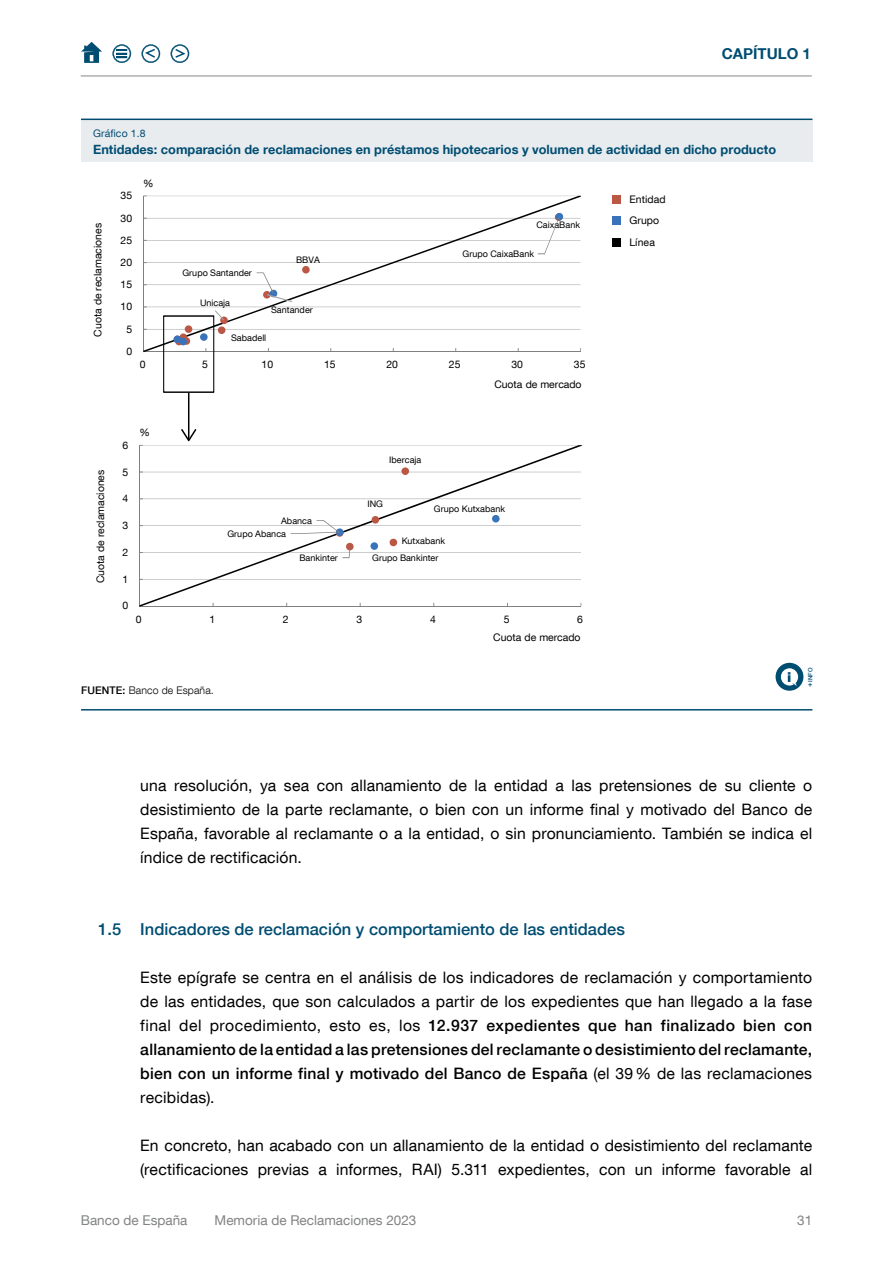
<style>
.page{position:relative;width:893px;height:1263px;background:#fff}
.page>*{position:absolute;margin:0;border:0;box-sizing:border-box;transform-origin:0 0}
.Ladillo_2{font:500 16.5px "Bd E Neue Helvetica";color:#004d72}
.Texto_capítulo{font:15.75px/24px "Bd E Neue Helvetica";letter-spacing:.01em;color:#000;text-align:justify}
.t1{font:700 15px "Bd E Neue Helvetica";color:#004d71}
.t2{font:13.5px "Bd E Neue Helvetica";color:#828383}
.t3{font:700 12.75px "Bd E Neue Helvetica";color:#004d72}
.t4{font:10.5px "Bd E Neue Helvetica";color:#000}
.t5{font:300 10.5px "Bd E Neue Helvetica";letter-spacing:.01em;color:#000}
.t6{font:10.5px "Bd E Neue Helvetica";letter-spacing:.01em;color:#004d72}
.t7{font:9px "Bd E Neue Helvetica";letter-spacing:.005em;color:#000}
.t8{font:500 6px "Bd E Neue Helvetica";color:#004d72}
.s1{font-weight:500}
.s2{font-size:7.5px}
</style>
<div class="page">
<hr style="left:81px;top:709px;width:731px;height:1px;background:#004d72">
<div style="left:775px;top:663px;width:28px;height:28px;background:#004d72;border-radius:50%"></div>
<svg style="left:781px;top:668px;width:17px;height:18px"></svg>
<svg style="left:143px;top:196px;width:438px;height:156px"></svg>
<div style="left:555px;top:213px;width:7px;height:8px;background:#63729e;border-radius:50%"></div>
<div style="left:302px;top:266px;width:8px;height:8px;background:#ba5745;border-radius:50%"></div>
<div style="left:220px;top:317px;width:8px;height:7px;background:#ba5745;border-radius:50%"></div>
<div style="left:218px;top:326px;width:7px;height:8px;background:#ba5745;border-radius:50%"></div>
<div style="left:556px;top:213px;width:7px;height:7px;background:#3973b9;border-radius:50%"></div>
<svg style="left:538px;top:216px;width:22px;height:38px"></svg>
<svg style="left:257px;top:272px;width:35px;height:30px"></svg>
<svg style="left:163px;top:310px;width:61px;height:83px"></svg>
<svg style="left:139px;top:445px;width:443px;height:162px"></svg>
<div style="left:401px;top:467px;width:8px;height:8px;background:#ba5745;border-radius:50%"></div>
<div style="left:372px;top:516px;width:7px;height:8px;background:#ba5745;border-radius:50%"></div>
<div style="left:390px;top:539px;width:7px;height:7px;background:#ba5745;border-radius:50%"></div>
<div style="left:346px;top:543px;width:8px;height:7px;background:#ba5745;border-radius:50%"></div>
<div style="left:492px;top:515px;width:8px;height:7px;background:#3973b9;border-radius:50%"></div>
<div style="left:336px;top:528px;width:7px;height:8px;background:#3973b9;border-radius:50%"></div>
<div style="left:370px;top:542px;width:8px;height:8px;background:#3973b9;border-radius:50%"></div>
<svg style="left:342px;top:547px;width:8px;height:11px"></svg>
<svg style="left:291px;top:520px;width:49px;height:14px"></svg>
<hr style="left:188px;top:393px;width:1px;height:46px;background:#000">
<svg style="left:181px;top:429px;width:15px;height:12px"></svg>
<div style="left:613px;top:238px;width:8px;height:9px;background:#000"></div>
<div style="left:613px;top:216px;width:8px;height:9px;background:#3973b9"></div>
<div style="left:613px;top:195px;width:8px;height:9px;background:#ba5745"></div>
<div style="left:81px;top:119px;width:731px;height:43px;background:#e8ecef"></div>
<hr style="left:81px;top:119px;width:731px;height:1px;background:#004d72">
<svg style="left:81px;top:42px;width:21px;height:21px"></svg>
<svg style="left:171px;top:44px;width:18px;height:19px"></svg>
<svg style="left:142px;top:44px;width:18px;height:19px"></svg>
<hr style="left:81px;top:76px;width:731px;height:1px;background:#878787">
<svg style="left:113px;top:44px;width:18px;height:19px"></svg>
<p class="t6" style="left:93px;top:126px;width:54px">Gráfico 1.8</p>
<p class="t1" style="left:722px;top:44px;width:91px">CAPÍTULO 1</p>
<p class="t3" style="left:93px;top:142px;width:684px">Entidades: comparación de reclamaciones en préstamos hipotecarios y volumen de actividad en dicho producto</p>
<p class="t4" style="left:91px;top:337px;width:115px;rotate:-90deg">Cuota de reclamaciones</p>
<p class="t4" style="left:94px;top:583px;width:115px;rotate:-90deg">Cuota de reclamaciones</p>
<p class="t4" style="left:121px;top:189px;width:13px">35</p>
<p class="t4" style="left:121px;top:211px;width:13px">30</p>
<p class="t4" style="left:121px;top:234px;width:13px">25</p>
<p class="t4" style="left:121px;top:256px;width:13px">20</p>
<p class="t4" style="left:121px;top:278px;width:13px">15</p>
<p class="t4" style="left:121px;top:300px;width:13px">10</p>
<p class="t4" style="left:127px;top:322px;width:7px">5</p>
<p class="t4" style="left:127px;top:345px;width:7px">0</p>
<p class="t4" style="left:143px;top:177px;width:12px">%</p>
<p class="t7" style="left:182px;top:267px;width:71px">Grupo Santander</p>
<p class="t7" style="left:200px;top:298px;width:32px">Unicaja</p>
<p class="t7" style="left:296px;top:254px;width:25px">BBVA</p>
<p class="t7" style="left:271px;top:304px;width:43px">Santander</p>
<p class="t7" style="left:231px;top:332px;width:37px">Sabadell</p>
<p class="t7" style="left:536px;top:219px;width:45px">CaixaBank</p>
<p class="t7" style="left:462px;top:248px;width:73px">Grupo CaixaBank</p>
<p class="t4" style="left:140px;top:358px;width:7px">0</p>
<p class="t4" style="left:202px;top:358px;width:7px">5</p>
<p class="t4" style="left:262px;top:358px;width:13px">10</p>
<p class="t4" style="left:324px;top:358px;width:13px">15</p>
<p class="t4" style="left:386px;top:358px;width:13px">20</p>
<p class="t4" style="left:449px;top:358px;width:13px">25</p>
<p class="t4" style="left:511px;top:358px;width:13px">30</p>
<p class="t4" style="left:574px;top:358px;width:13px">35</p>
<p class="t4" style="left:494px;top:378px;width:89px">Cuota de mercado</p>
<p class="t4" style="left:123px;top:438px;width:7px">6</p>
<p class="t4" style="left:123px;top:465px;width:7px">5</p>
<p class="t4" style="left:123px;top:492px;width:7px">4</p>
<p class="t4" style="left:123px;top:519px;width:7px">3</p>
<p class="t4" style="left:123px;top:546px;width:7px">2</p>
<p class="t4" style="left:123px;top:572px;width:7px">1</p>
<p class="t4" style="left:123px;top:599px;width:7px">0</p>
<p class="t4" style="left:139px;top:426px;width:12px">%</p>
<p class="t7" style="left:281px;top:515px;width:32px">Abanca</p>
<p class="t7" style="left:227px;top:528px;width:60px">Grupo Abanca</p>
<p class="t7" style="left:299px;top:552px;width:40px">Bankinter</p>
<p class="t7" style="left:389px;top:454px;width:34px">Ibercaja</p>
<p class="t7" style="left:367px;top:498px;width:17px">ING</p>
<p class="t7" style="left:434px;top:503px;width:73px">Grupo Kutxabank</p>
<p class="t7" style="left:402px;top:535px;width:45px">Kutxabank</p>
<p class="t7" style="left:372px;top:552px;width:68px">Grupo Bankinter</p>
<p class="t4" style="left:136px;top:612px;width:7px">0</p>
<p class="t4" style="left:209px;top:612px;width:7px">1</p>
<p class="t4" style="left:283px;top:612px;width:7px">2</p>
<p class="t4" style="left:356px;top:612px;width:7px">3</p>
<p class="t4" style="left:430px;top:612px;width:7px">4</p>
<p class="t4" style="left:504px;top:612px;width:7px">5</p>
<p class="t4" style="left:577px;top:612px;width:7px">6</p>
<p class="t4" style="left:493px;top:631px;width:89px">Cuota de mercado</p>
<p class="t5" style="left:81px;top:684px;width:134px"><span class="s1">FUENTE:</span> Banco de España.</p>
<p class="t4" style="left:629px;top:193px;width:38px">Entidad</p>
<p class="t4" style="left:629px;top:214px;width:31px">Grupo</p>
<p class="t4" style="left:629px;top:236px;width:27px">Línea</p>
<p class="t8" style="left:807px;top:686px;width:21px;rotate:-90deg"><span class="s2">+</span>INFO</p>
<p class="Texto_capítulo" style="left:140px;top:773px;width:673px">una resolución, ya sea con allanamiento de la entidad a las pretensiones de su cliente o desistimiento de la parte reclamante, o bien con un informe final y motivado del Banco de España, favorable al reclamante o a la entidad, o sin pronunciamiento. También se indica el índice de rectificación.</p>
<h4 class="Ladillo_2" style="left:98px;top:919px;width:528px">1.5 Indicadores de reclamación y comportamiento de las entidades</h4>
<p class="Texto_capítulo" style="left:140px;top:965px;width:673px">Este epígrafe se centra en el análisis de los indicadores de reclamación y comportamiento de las entidades, que son calculados a partir de los expedientes que han llegado a la fase final del procedimiento, esto es, los <span class="s1">12.937 expedientes que han finalizado bien con allanamiento de la entidad a las pretensiones del reclamante o desistimiento del reclamante, bien con un informe final y motivado del Banco de España</span> (el 39% de las reclamaciones recibidas).</p>
<p class="Texto_capítulo" style="left:140px;top:1133px;width:673px">En concreto, han acabado con un allanamiento de la entidad o desistimiento del reclamante (rectificaciones previas a informes, RAI) 5.311 expedientes, con un informe favorable al</p>
<p class="t2" style="left:81px;top:1212px;width:108px">Banco de España</p>
<p class="t2" style="left:215px;top:1212px;width:203px">Memoria de Reclamaciones 2023</p>
<p class="t2" style="left:797px;top:1212px;width:17px">31</p>
</div>
